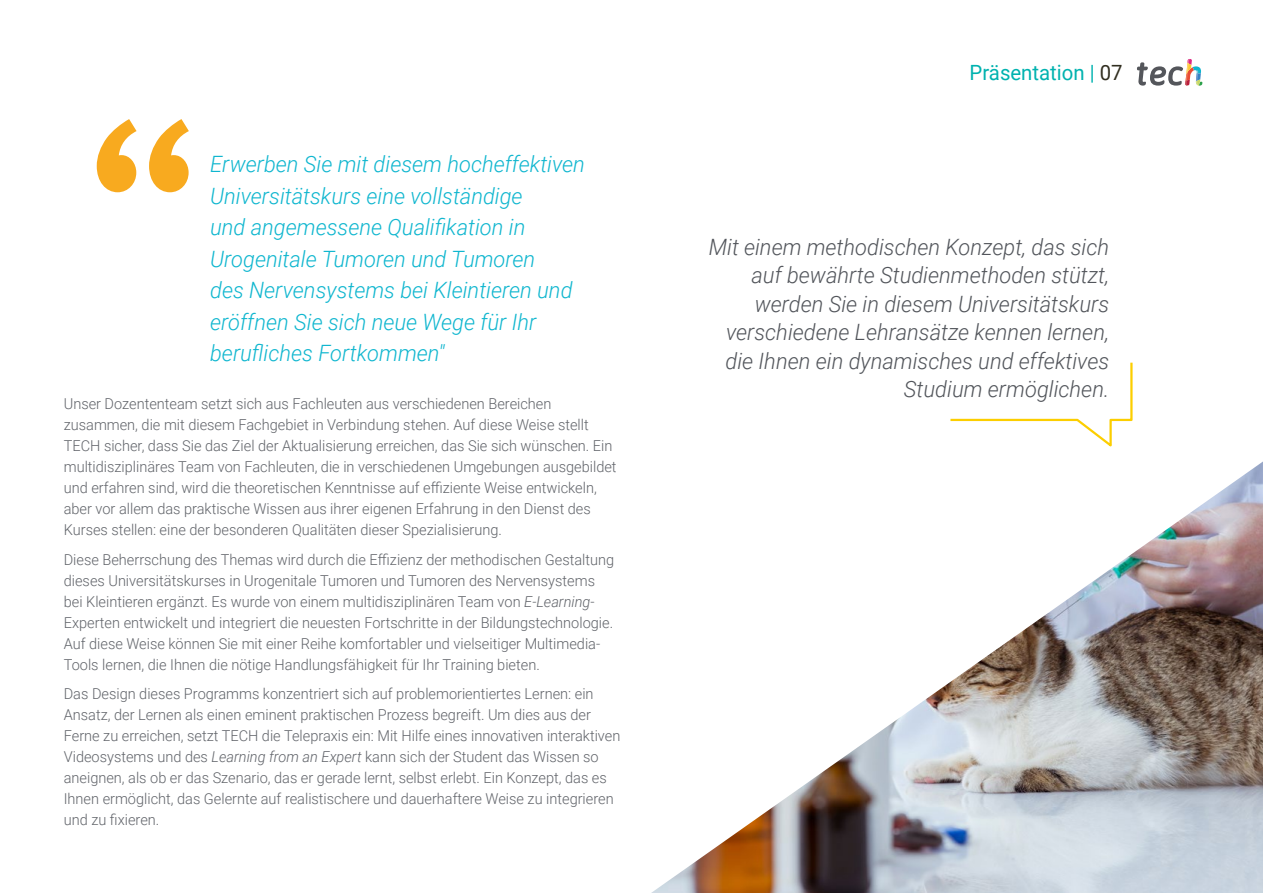
<style>
.page{position:relative;width:1263px;height:893px;background:#fff}
.page>*{position:absolute;margin:0;border:0;box-sizing:border-box;transform-origin:0 0}
.Destacados{font:italic 300 22.5px/31.5px "Roboto";color:#0fb6cf}
.Destacados-2{font:italic 300 22.5px/28.5px "Roboto";color:#52555b;text-align:right}
.Sección___Pag{font:21px "Roboto";color:#00b2af}
.Texto_Simple{font:300 15px/21px "Roboto";color:#61646a}
.s1{font-style:italic}
.s2{color:#312e20}
</style>
<div class="page">
<svg style="left:97px;top:119px;width:92px;height:73px"></svg>
<svg style="left:950px;top:362px;width:183px;height:85px"></svg>
<img style="left:651px;top:461px;width:612px;height:432px">
<svg style="left:1137px;top:59px;width:65px;height:27px"></svg>
<p class="Destacados" style="left:210px;top:148px;width:376px">Erwerben Sie mit diesem hocheffektiven Universitätskurs eine vollständige<br>und angemessene Qualifikation in Urogenitale Tumoren und Tumoren<br>des Nervensystems bei Kleintieren und eröffnen Sie sich neue Wege für Ihr berufliches Fortkommen"</p>
<p class="Texto_Simple" style="left:64px;top:393px;width:554px">Unser Dozententeam setzt sich aus Fachleuten aus verschiedenen Bereichen zusammen, die mit diesem Fachgebiet in Verbindung stehen. Auf diese Weise stellt TECH sicher, dass Sie das Ziel der Aktualisierung erreichen, das Sie sich wünschen. Ein multidisziplinäres Team von Fachleuten, die in verschiedenen Umgebungen ausgebildet und erfahren sind, wird die theoretischen Kenntnisse auf effiziente Weise entwickeln, aber vor allem das praktische Wissen aus ihrer eigenen Erfahrung in den Dienst des Kurses stellen: eine der besonderen Qualitäten dieser Spezialisierung.</p>
<p class="Texto_Simple" style="left:64px;top:548px;width:552px">Diese Beherrschung des Themas wird durch die Effizienz der methodischen Gestaltung dieses Universitätskurses in Urogenitale Tumoren und Tumoren des Nervensystems bei Kleintieren ergänzt. Es wurde von einem multidisziplinären Team von <span class="s1">E-Learning</span>-Experten entwickelt und integriert die neuesten Fortschritte in der Bildungstechnologie.<br>Auf diese Weise können Sie mit einer Reihe komfortabler und vielseitiger Multimedia-Tools lernen, die Ihnen die nötige Handlungsfähigkeit für Ihr Training bieten.</p>
<p class="Texto_Simple" style="left:64px;top:683px;width:558px">Das Design dieses Programms konzentriert sich auf problemorientiertes Lernen: ein Ansatz, der Lernen als einen eminent praktischen Prozess begreift. Um dies aus der Ferne zu erreichen, setzt TECH die Telepraxis ein: Mit Hilfe eines innovativen interaktiven Videosystems und des <span class="s1">Learning from an Expert</span> kann sich der Student das Wissen so aneignen, als ob er das Szenario, das er gerade lernt, selbst erlebt. Ein Konzept, das es Ihnen ermöglicht, das Gelernte auf realistischere und dauerhaftere Weise zu integrieren und zu fixieren.</p>
<p class="Sección___Pag" style="left:969px;top:57px;width:155px">Präsentation | <span class="s2">07</span></p>
<p class="Destacados-2" style="left:709px;top:232px;width:402px">Mit einem methodischen Konzept, das sich auf bewährte Studienmethoden stützt, werden Sie in diesem Universitätskurs verschiedene Lehransätze kennen lernen, die Ihnen ein dynamisches und effektives Studium ermöglichen.</p>
</div>
